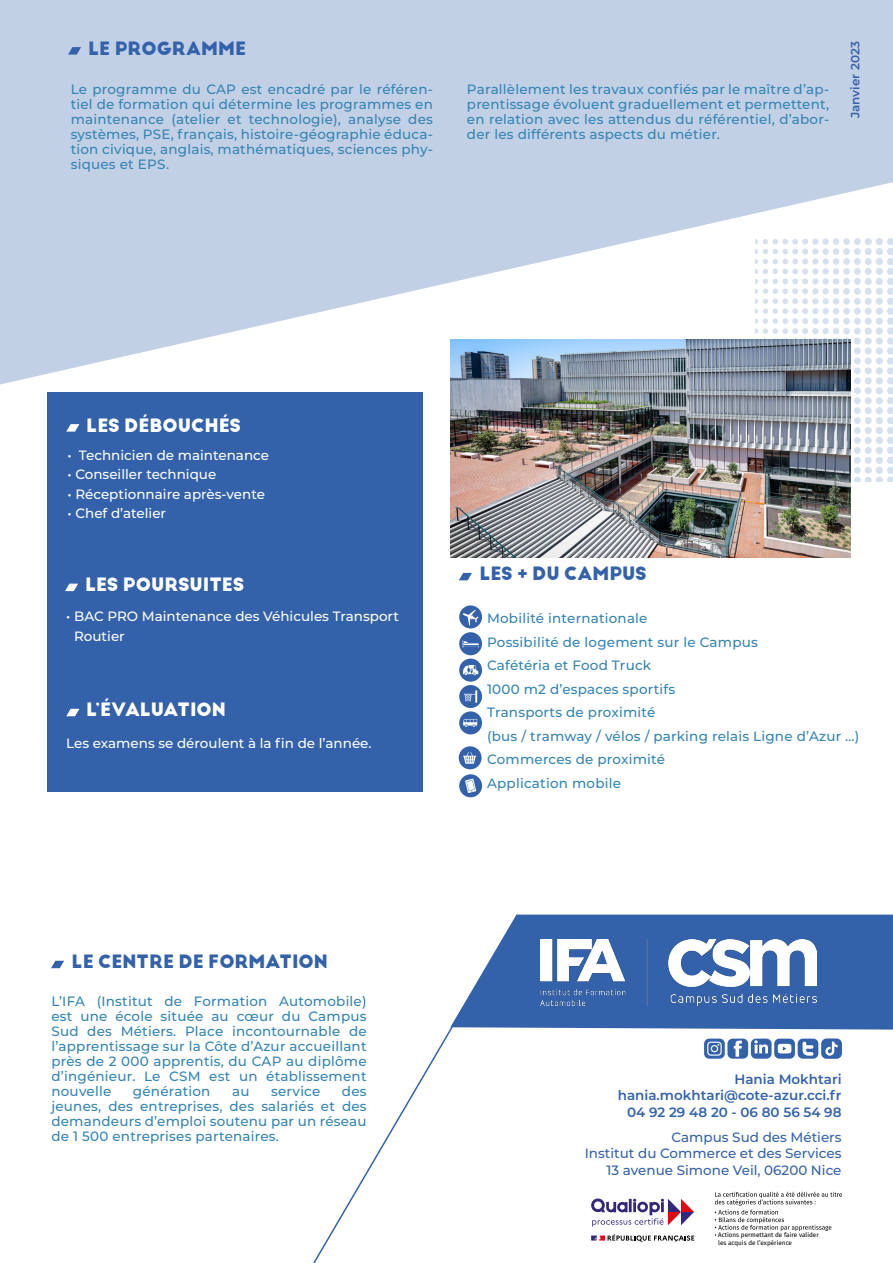
<style>
.page{position:relative;width:893px;height:1263px;background:#fff}
.page>*{position:absolute;margin:0;border:0;box-sizing:border-box;transform-origin:0 0}
.t1{font:700 18px "Big John PRO";color:#3462aa}
.t2{font:700 18px "Big John PRO";color:#fff}
.t3{font:500 13.5px/15px "Montserrat";letter-spacing:.015em;color:#3484b3;text-align:justify}
.t4{font:500 13.5px/19.5px "Montserrat";color:#fff}
.t5{font:500 13.5px "Montserrat";color:#3462aa}
.t6{font:600 13.5px "Montserrat";color:#3462aa}
.t7{font:600 12px "Montserrat";color:#3462aa}
.t8{font:6.3px/7.6px "Fira Sans";color:#000}
</style>
<div class="page">
<svg style="left:0;top:0;width:893px;height:385px;fill:#c2d0e5"></svg>
<svg style="left:68px;top:47px;width:13px;height:8px"></svg>
<div style="left:47px;top:393px;width:375px;height:399px;background:#3462aa"></div>
<svg style="left:66px;top:424px;width:13px;height:8px"></svg>
<svg style="left:65px;top:584px;width:13px;height:7px"></svg>
<svg style="left:66px;top:709px;width:13px;height:7px"></svg>
<div style="left:520px;top:915px;width:373px;height:114px;background:#3462aa"></div>
<svg style="left:313px;top:914px;width:207px;height:349px"></svg>
<img style="left:540px;top:940px;width:276px;height:65px">
<svg style="left:51px;top:961px;width:13px;height:7px"></svg>
<svg style="left:591px;top:1198px;width:103px;height:29px"></svg>
<svg style="left:591px;top:1234px;width:103px;height:8px"></svg>
<svg style="left:715px;top:1192px;width:127px;height:44px"></svg>
<svg style="left:704px;top:1038px;width:138px;height:21px"></svg>
<svg style="left:459px;top:605px;width:23px;height:23px"></svg>
<svg style="left:459px;top:573px;width:13px;height:7px"></svg>
<svg style="left:463px;top:610px;width:16px;height:16px"></svg>
<div style="left:459px;top:632px;width:23px;height:23px;background:#3462aa;border-radius:50%"></div>
<div style="left:459px;top:659px;width:23px;height:23px;background:#3462aa;border-radius:50%"></div>
<div style="left:459px;top:685px;width:23px;height:23px;background:#3462aa;border-radius:50%"></div>
<div style="left:459px;top:711px;width:23px;height:23px;background:#3462aa;border-radius:50%"></div>
<div style="left:459px;top:746px;width:23px;height:23px;background:#3462aa;border-radius:50%"></div>
<div style="left:459px;top:774px;width:23px;height:23px;background:#3462aa;border-radius:50%"></div>
<svg style="left:463px;top:641px;width:16px;height:6px"></svg>
<svg style="left:463px;top:665px;width:15px;height:10px"></svg>
<svg style="left:464px;top:690px;width:13px;height:13px"></svg>
<svg style="left:463px;top:719px;width:14px;height:8px"></svg>
<svg style="left:463px;top:752px;width:13px;height:12px"></svg>
<svg style="left:465px;top:779px;width:11px;height:14px"></svg>
<svg style="left:756px;top:238px;width:137px;height:243px"></svg>
<img style="left:450px;top:340px;width:400px;height:217px">
<p class="t1" style="left:88px;top:37px;width:160px">LE PROGRAMME</p>
<p class="t3" style="left:71px;top:82px;width:364px">Le programme du CAP est encadré par le référen&shy;tiel de formation qui détermine les programmes en maintenance (atelier et technologie), analyse des systèmes, PSE, français, histoire-géographie éduca&shy;tion civique, anglais, mathématiques, sciences phy&shy;siques et EPS.</p>
<p class="t3" style="left:467px;top:82px;width:364px">Parallèlement les travaux confiés par le maître d’ap&shy;prentissage évoluent graduellement et permettent, en relation avec les attendus du référentiel, d’abor&shy;der les différents aspects du métier.</p>
<p class="t7" style="left:847px;top:118px;width:78px;rotate:-90deg">Janvier 2023</p>
<p class="t2" style="left:86px;top:414px;width:156px">LES DÉBOUCHÉS</p>
<p class="t4" style="left:67px;top:444px;width:203px">• Technicien de maintenance</p>
<p class="t4" style="left:67px;top:464px;width:150px">• Conseiller technique</p>
<p class="t4" style="left:67px;top:483px;width:199px">• Réceptionnaire après-vente</p>
<p class="t4" style="left:67px;top:503px;width:100px">• Chef d’atelier</p>
<p class="t2" style="left:85px;top:573px;width:161px">LES POURSUITES</p>
<p class="t4" style="left:74px;top:606px;width:326px;text-indent:-8px">• BAC PRO Maintenance des Véhicules Transport<br>Routier</p>
<p class="t2" style="left:86px;top:699px;width:141px">L’ÉVALUATION</p>
<p class="t4" style="left:66px;top:733px;width:307px">Les examens se déroulent à la fin de l’année.</p>
<p class="t1" style="left:72px;top:951px;width:258px">LE CENTRE DE FORMATION</p>
<p class="t3" style="left:51px;top:993px;width:317px">L’IFA (Institut de Formation Automobile) est une école située au cœur du Campus Sud des Métiers. Place incontournable de l’apprentissage sur la Côte d’Azur accueillant près de 2 000 apprentis, du CAP au diplôme d’ingénieur. Le CSM est un établissement nouvelle</p>
<p class="t3" style="left:133px;top:1083px;width:79px">génération</p>
<p class="t3" style="left:232px;top:1083px;width:19px">au</p>
<p class="t3" style="left:271px;top:1083px;width:51px">service</p>
<p class="t3" style="left:51px;top:1083px;width:317px;text-indent:291px">des jeunes, des entreprises, des salariés et des demandeurs d’emploi soutenu par un réseau de 1 500 entreprises partenaires.</p>
<p class="t1" style="left:479px;top:563px;width:169px">LES + DU CAMPUS</p>
<p class="t3" style="left:487px;top:610px;width:162px">Mobilité internationale</p>
<p class="t3" style="left:487px;top:634px;width:272px">Possibilité de logement sur le Campus</p>
<p class="t3" style="left:487px;top:657px;width:166px">Cafétéria et Food Truck</p>
<p class="t3" style="left:487px;top:681px;width:190px">1000 m2 d’espaces sportifs</p>
<p class="t3" style="left:487px;top:704px;width:170px">Transports de proximité</p>
<p class="t3" style="left:487px;top:728px;width:374px">(bus / tramway / vélos / parking relais Ligne d’Azur …)</p>
<p class="t3" style="left:487px;top:751px;width:179px">Commerces de proximité</p>
<p class="t3" style="left:487px;top:775px;width:135px">Application mobile</p>
<p class="t6" style="left:734px;top:1069px;width:109px">Hania Mokhtari</p>
<p class="t6" style="left:618px;top:1086px;width:225px">hania.mokhtari@cote-azur.cci.fr</p>
<p class="t6" style="left:627px;top:1102px;width:216px">04 92 29 48 20 - 06 80 56 54 98</p>
<p class="t5" style="left:671px;top:1127px;width:172px">Campus Sud des Métiers</p>
<p class="t5" style="left:585px;top:1144px;width:258px">Institut du Commerce et des Services</p>
<p class="t5" style="left:607px;top:1160px;width:236px">13 avenue Simone Veil, 06200 Nice</p>
<p class="t8" style="left:718px;top:1231px;width:102px">Actions permettant de faire valider les acquis de l’expérience</p>
</div>
